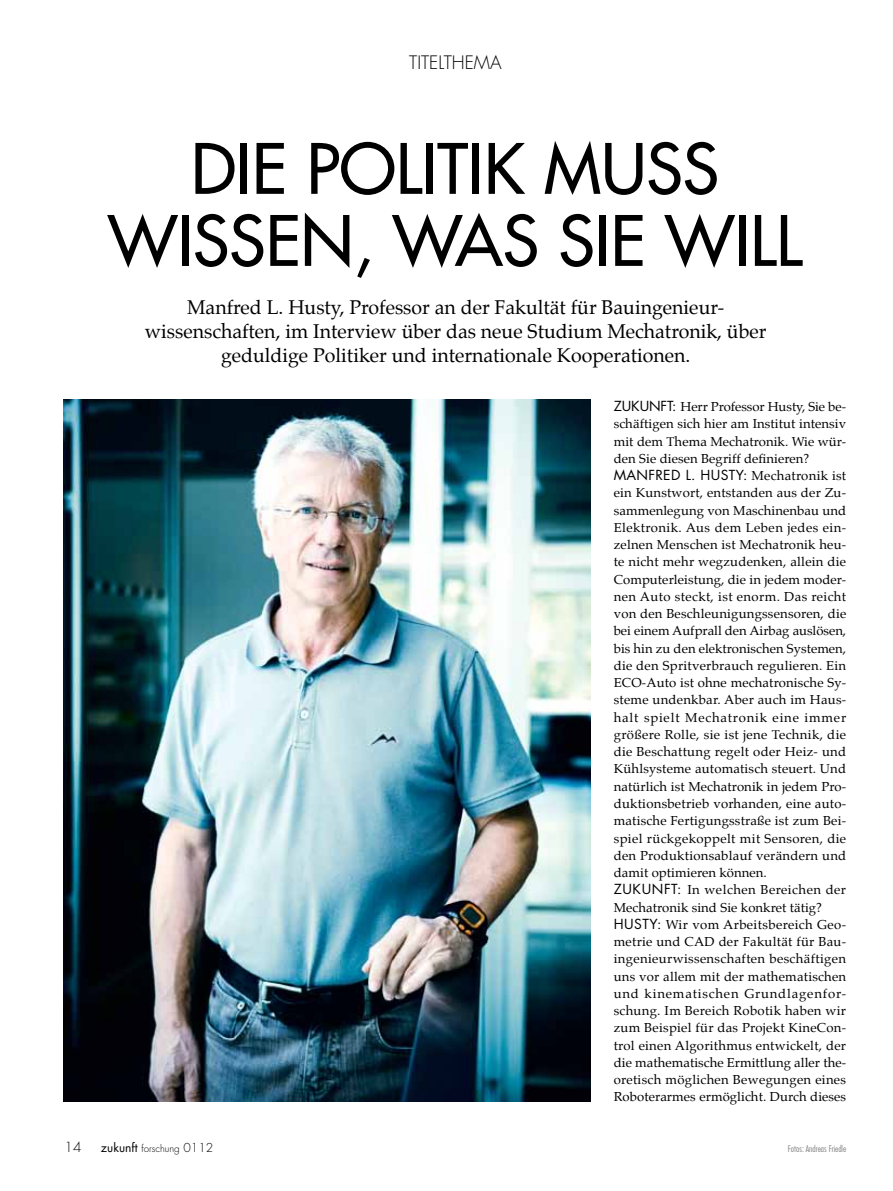
<style>
.page{position:relative;width:893px;height:1191px;background:#fff}
.page>*{position:absolute;margin:0;border:0;box-sizing:border-box;transform-origin:0 0}
.t1{font:67.5px/72px "Futura";color:#000;text-align:center}
.t2{font:19.5px/24px "Palatino";color:#000;text-align:center}
.t3{font:300 18px "Futura";color:#000}
.t4{font:13.5px "Futura";letter-spacing:.025em;color:#000}
.t5{font:300 13.5px "Futura";color:#000}
.t6{font:12.75px/17.2px "Palatino";letter-spacing:.015em;color:#000;text-align:justify}
.t7{font:300 9.75px "Futura";color:#000}
.t8{font:300 condensed 9px "Futura";color:#818284}
.s1{font-weight:400;font-size:12px}
.s2{font-size:12px}
.s3{font-family:"Futura";font-size:13.5px}
.s4{font-family:"Palatino";font-size:12.75px}
</style>
<div class="page">
<img style="left:64px;top:400px;width:527px;height:701px">
<p class="t3" style="left:409px;top:50px;width:94px">Titelthema</p>
<p class="t1" style="left:108px;top:132px;width:695px">DIE POLITIK MUSS<br>WISSEN, WAS SIE WILL</p>
<p class="t2" style="left:145px;top:295px;width:623px">Manfred L. Husty, Professor an der Fakultät für Bauingenieur&shy;wissenschaften, im Interview über das neue Studium Mechatronik, über geduldige Politiker und internationale Kooperationen.</p>
<p class="t5" style="left:65px;top:1138px;width:18px">14</p>
<p class="t7" style="left:101px;top:1142px;width:114px"><span class="s1">ZUKUNFT</span> forschung <span class="s2">0112</span></p>
<p class="t6" style="left:614px;top:398px;width:234px"><span class="s3">ZUKUNFT:</span> Herr Professor Husty, Sie be&shy;schäftigen sich hier am Institut intensiv mit dem Thema Mechatronik. Wie wür&shy;den Sie diesen Begriff definieren?</p>
<p class="t4" style="left:614px;top:466px;width:234px">MANFRED L. HUSTY: <span class="s4">Mechatronik ist</span></p>
<p class="t6" style="left:614px;top:484px;width:234px;text-align:left">ein Kunstwort, entstanden aus der Zu&shy;sammenlegung von Maschinenbau und Elektronik. Aus dem Leben jedes ein&shy;zelnen Menschen ist Mechatronik heu&shy;te nicht mehr wegzudenken, allein die Computerleistung, die in jedem moder&shy;nen Auto steckt, ist enorm. Das reicht von den Beschleunigungssensoren, die bei einem Aufprall den Airbag auslösen, bis hin zu den elektronischen Systemen, die den Spritverbrauch regulieren. Ein ECO-Auto ist ohne mechatronische Sy&shy;steme undenkbar. Aber auch im Haus&shy;halt spielt Mechatronik eine immer größere Rolle, sie ist jene Technik, die die Beschattung regelt oder Heiz- und Kühlsysteme automatisch steuert. Und natürlich ist Mechatronik in jedem Pro&shy;duktionsbetrieb vorhanden, eine auto&shy;matische Fertigungsstraße ist zum Bei&shy;spiel rückgekoppelt mit Sensoren, die den Produktionsablauf verändern und damit optimieren können.<br><span class="s3">ZUKUNFT:</span> In welchen Bereichen der Mechatronik sind Sie konkret tätig?<br><span class="s3">HUSTY:</span> Wir vom Arbeitsbereich Geo&shy;metrie und CAD der Fakultät für Bau&shy;ingenieurwissenschaften beschäftigen uns vor allem mit der mathematischen und kinematischen Grundlagenfor&shy;schung. Im Bereich Robotik haben wir zum Beispiel für das Projekt KineCon&shy;trol einen Algorithmus entwickelt, der die mathematische Ermittlung aller the&shy;oretisch möglichen Bewegungen eines Roboterarmes ermöglicht. Durch dieses</p>
<p class="t8" style="left:788px;top:1142px;width:60px">Fotos: Andreas Friedle</p>
</div>
